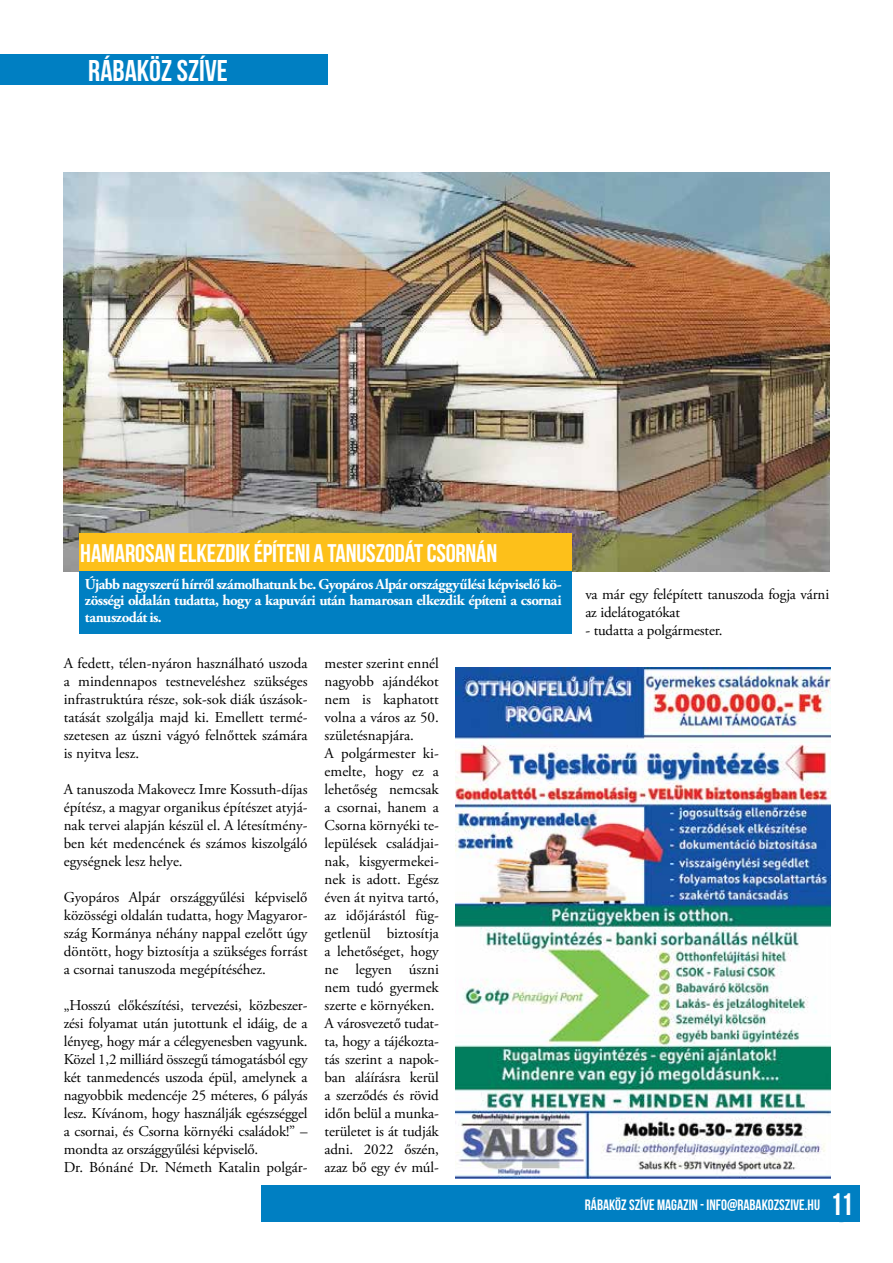
<style>
.page{position:relative;width:893px;height:1263px;background:#fff}
.page>*{position:absolute;margin:0;border:0;box-sizing:border-box;transform-origin:0 0}
.t1{font:30px "Bebas Neue";color:#fff}
.t2{font:25.5px "Bebas Neue";letter-spacing:-.005em;color:#fff}
.t3{font:15px/18px "Adobe Garamond Pro";letter-spacing:-.01em;color:#000;text-align:justify}
.t4{font:700 15px/16.5px "Adobe Garamond Pro";letter-spacing:-.035em;color:#fff;text-align:justify}
.t5{font:15px "Bebas Neue";color:#fff}
.s1{font-size:31.05px}
</style>
<div class="page">
<div style="left:0;top:54px;width:328px;height:31px;background:#007fc2"></div>
<div style="left:261px;top:1186px;width:598px;height:36px;background:#007fc2"></div>
<img style="left:456px;top:668px;width:374px;height:510px">
<img style="left:64px;top:172px;width:765px;height:399px">
<div style="left:79px;top:533px;width:493px;height:38px;background:#fdc01a"></div>
<div style="left:79px;top:571px;width:493px;height:63px;background:#007fc2"></div>
<h1 class="t1" style="left:88px;top:54px;width:141px">RÁBAKÖZ SZÍVE</h1>
<h2 class="t2" style="left:80px;top:539px;width:419px">HAMAROSAN ELKEZDIK ÉPÍTENI A TANUSZODÁT CSORNÁN</h2>
<p class="t4" style="left:85px;top:576px;width:478px">Újabb nagyszerű hírről számolhatunk be. Gyopáros Alpár országgyűlési képviselő kö&shy;zösségi oldalán tudatta, hogy a kapuvári után hamarosan elkezdik építeni a csornai tanuszodát is.</p>
<p class="t3" style="left:64px;top:655px;width:245px">A fedett, télen-nyáron használható uszoda a mindennapos testneveléshez szükséges infrastruktúra része, sok-sok diák úszások&shy;tatását szolgálja majd ki. Emellett termé&shy;szetesen az úszni vágyó felnőttek számára is nyitva lesz.</p>
<p class="t3" style="left:64px;top:781px;width:245px">A tanuszoda Makovecz Imre Kossuth-díjas építész, a magyar organikus építészet atyjá&shy;nak tervei alapján készül el. A létesítmény&shy;ben két medencének és számos kiszolgáló egységnek lesz helye.</p>
<p class="t3" style="left:64px;top:889px;width:245px">Gyopáros Alpár országgyűlési képviselő közösségi oldalán tudatta, hogy Magyaror&shy;szág Kormánya néhány nappal ezelőtt úgy döntött, hogy biztosítja a szükséges forrást a csornai tanuszoda megépítéséhez.</p>
<p class="t3" style="left:64px;top:997px;width:245px;text-align:left">„Hosszú előkészítési, tervezési, közbeszer&shy;zési folyamat után jutottunk el idáig, de a lényeg, hogy már a célegyenesben vagyunk.<br>Közel 1,2 milliárd összegű támogatásból egy két tanmedencés uszoda épül, amelynek a nagyobbik medencéje 25 méteres, 6 pályás lesz. Kívánom, hogy használják egészséggel a csornai, és Csorna környéki családok!” – mondta az országgyűlési képviselő.<br>Dr. Bónáné Dr. Németh Katalin polgár-</p>
<p class="t3" style="left:325px;top:655px;width:116px;text-align:left">mester szerint ennél nagyobb ajándékot nem is kaphatott volna a város az 50. születésnapjára.<br>A polgármester ki&shy;emelte, hogy ez a lehetőség nemcsak a csornai, hanem a<br>Csorna környéki te&shy;lepülések családjai&shy;nak, kisgyermekei&shy;nek is adott. Egész éven át nyitva tartó, az időjárástól füg&shy;getlenül biztosítja a lehetőséget, hogy ne legyen úszni nem tudó gyermek szerte e környéken.<br>A városvezető tudat&shy;ta, hogy a tájékozta&shy;tás szerint a napok&shy;ban aláírásra kerül a szerződés és rövid időn belül a munka&shy;területet is át tudják adni. 2022 őszén, azaz bő egy év múl-</p>
<p class="t3" style="left:585px;top:586px;width:245px">va már egy felépített tanuszoda fogja várni az idelátogatókat</p>
<p class="t3" style="left:585px;top:622px;width:139px">- tudatta a polgármester.</p>
<p class="t5" style="left:585px;top:1196px;width:270px">RÁBAKÖZ SZÍVE MAGAZIN - INFO@RABAKOZSZIVE.HU <span class="s1">11</span></p>
</div>
